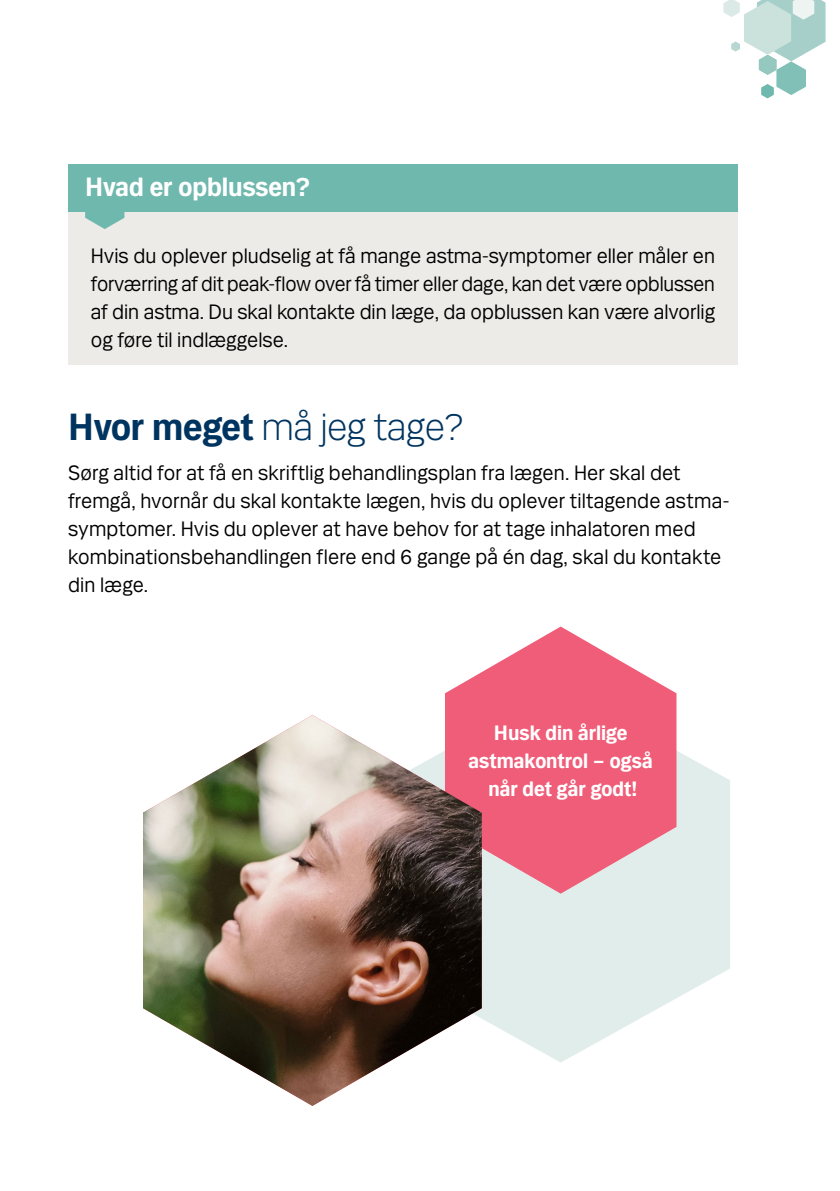
<style>
.page{position:relative;width:840px;height:1191px;background:#fff}
.page>*{position:absolute;margin:0;border:0;box-sizing:border-box;transform-origin:0 0}
.t1{font:300 40px "Mari";letter-spacing:-.005em;color:#003460}
.Blue_header{font:700 28px "Mari";color:#fff}
.Beige{font:22px/28px "Mari";letter-spacing:.005em;color:#000;text-align:justify}
.Beige-2{font:700 22px/28px "Mari";color:#fff;text-align:center}
.s1{font-weight:700}
</style>
<div class="page">
<svg style="left:723px;top:0;width:102px;height:98px"></svg>
<svg style="left:481px;top:693px;width:248px;height:369px;fill:#e1edea"></svg>
<div style="left:68px;top:164px;width:669px;height:47px;background:#6fb8ad"></div>
<div style="left:68px;top:212px;width:669px;height:152px;background:#edebe8"></div>
<svg style="left:85px;top:211px;width:39px;height:18px"></svg>
<svg style="left:445px;top:626px;width:231px;height:267px;fill:#f05d79"></svg>
<img style="left:143px;top:715px;width:338px;height:391px">
<p class="Blue_header" style="left:85px;top:170px;width:226px">Hvad er opblussen?</p>
<p class="Beige" style="left:91px;top:241px;width:625px">Hvis du oplever pludselig at få mange astma-symptomer eller måler en forværring af dit peak-flow over få timer eller dage, kan det være opblussen af din astma. Du skal kontakte din læge, da opblussen kan være alvorlig og føre til indlæggelse.</p>
<p class="t1" style="left:68px;top:402px;width:397px"><span class="s1">Hvor meget</span> må jeg tage?</p>
<p class="Beige" style="left:68px;top:457px;width:662px;text-align:left">Sørg altid for at få en skriftlig behandlingsplan fra lægen. Her skal det fremgå, hvornår du skal kontakte lægen, hvis du oplever tiltagende astma&shy;symptomer. Hvis du oplever at have behov for at tage inhalatoren med kombinationsbehandlingen flere end 6 gange på én dag, skal du kontakte din læge.</p>
<p class="Beige-2" style="left:468px;top:719px;width:186px">Husk din årlige astmakontrol – også når det går godt!</p>
</div>
